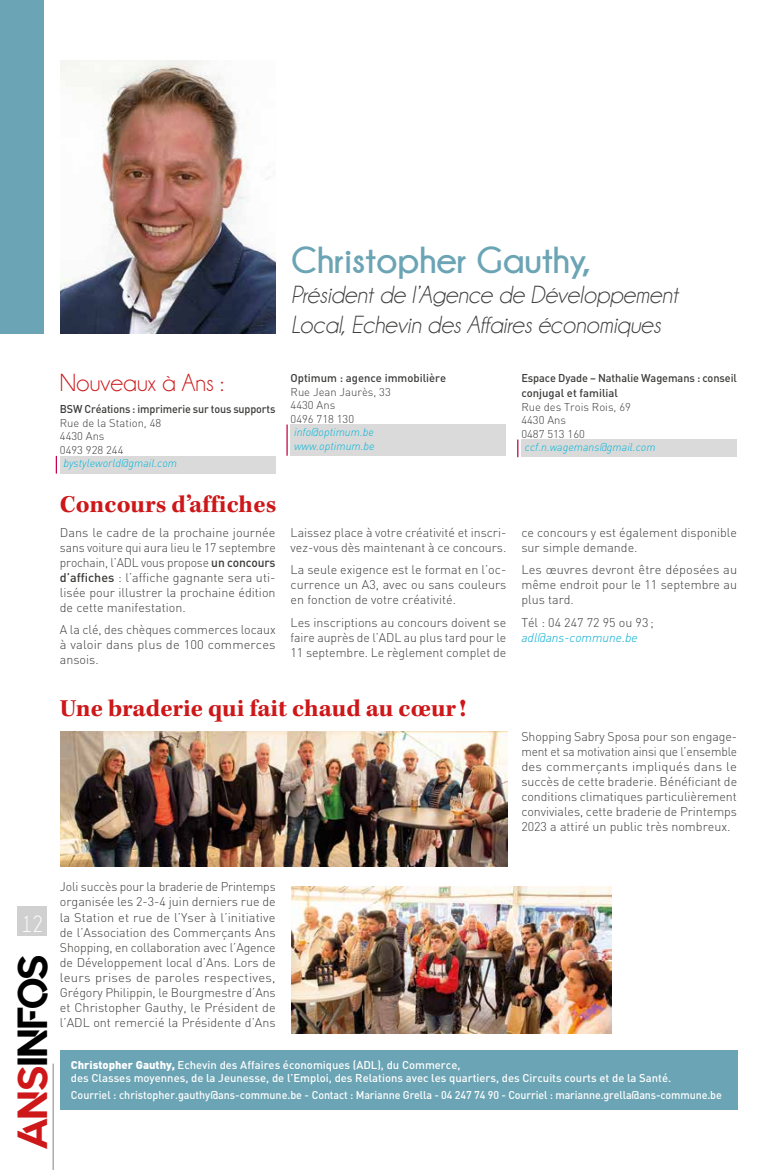
<style>
.page{position:relative;width:780px;height:1170px;background:#fff}
.page>*{position:absolute;margin:0;border:0;box-sizing:border-box;transform-origin:0 0}
.t1{font:41.88px "Quantify";color:#000}
.t2{font:700 37.5px "Champagne&Limousines";color:#6ba4b4}
.t3{font:italic 25px/30px "Champagne&Limousines";color:#3c3c3b}
.t4{font:700 25px "Kepler Std";color:#cd1719}
.t5{font:25px "Champagne&Limousines";color:#cd1719}
.t6{font:23.75px "Champagne&Limousines";color:#fff;scale:.95 1}
.t7{font:300 12.5px/15px "DIN";color:#3c3c3b;text-align:justify}
.t8{font:italic 300 12.5px "DIN";color:#00acd2}
.t9{font:500 11.25px/13.5px "DIN";color:#fff}
.t10{font:500 11.25px "DIN";color:#fff;scale:.95 1}
.t11{font:300 11.25px/13.5px "DIN";color:#3c3c3b}
.t12{font:500 11.25px/15px "DIN";letter-spacing:-.005em;color:#3c3c3b}
.t13{font:italic 300 11.25px/13.5px "DIN";color:#00b5d8}
.t14{font:500 11.25px "DIN";letter-spacing:-.005em;color:#3c3c3b;scale:.96 1}
.s1{font-weight:500}
.s2{color:#cd1719}
.s3{font-weight:900}
</style>
<div class="page">
<hr style="left:53px;top:1063px;width:1px;height:106px;background:#9d9d9c">
<div style="left:18px;top:905px;width:29px;height:30px;background:#d0d0d0"></div>
<div style="left:0;top:0;width:43px;height:333px;background:#6ba4b4"></div>
<div style="left:60px;top:1049px;width:677px;height:60px;background:#6ba4b4"></div>
<img style="left:60px;top:60px;width:216px;height:273px">
<div style="left:60px;top:456px;width:215px;height:17px;background:#dadada"></div>
<svg style="left:56px;top:456px;width:1px;height:17px"></svg>
<div style="left:290px;top:424px;width:216px;height:31px;background:#dadada"></div>
<hr style="left:286px;top:424px;width:2px;height:31px;background:#c6014a">
<div style="left:521px;top:439px;width:216px;height:18px;background:#dadada"></div>
<svg style="left:517px;top:439px;width:1px;height:18px"></svg>
<img style="left:60px;top:731px;width:447px;height:135px">
<img style="left:291px;top:886px;width:320px;height:147px">
<h3 class="t5" style="left:60px;top:370px;width:165px">Nouveaux à Ans :</h3>
<p class="t14" style="left:60px;top:402px;width:226px">BSW Créations : imprimerie sur tous supports</p>
<p class="t11" style="left:60px;top:416px;width:103px">Rue de la Station, 48<br>4430 Ans<br>0493 928 244</p>
<p class="t13" style="left:63px;top:456px;width:115px">bystyleworld@gmail.com</p>
<h3 class="t4" style="left:60px;top:489px;width:218px">Concours d’affiches</h3>
<p class="t7" style="left:60px;top:525px;width:217px">Dans le cadre de la prochaine journée sans voiture qui aura lieu le 17 septembre prochain, l’ADL vous propose <span class="s1">un concours d’affiches</span> : l’affiche gagnante sera uti&shy;lisée pour illustrer la prochaine édition de cette manifestation.</p>
<p class="t7" style="left:60px;top:622px;width:217px">A la clé, des chèques commerces locaux à valoir dans plus de 100 commerces ansois.</p>
<h2 class="t2" style="left:291px;top:239px;width:302px">Christopher Gauthy,</h2>
<h3 class="t3" style="left:291px;top:280px;width:388px">Président de l’Agence de Développement<br>Local, Echevin des Affaires économiques</h3>
<p class="t12" style="left:290px;top:370px;width:157px">Optimum : agence immobilière</p>
<p class="t11" style="left:290px;top:384px;width:102px">Rue Jean Jaurès, 33<br>4430 Ans<br>0496 718 130</p>
<p class="t13" style="left:294px;top:425px;width:82px">info@optimum.be www.optimum.be</p>
<p class="t12" style="left:521px;top:370px;width:217px">Espace Dyade – Nathalie Wagemans : conseil conjugal et familial</p>
<p class="t11" style="left:521px;top:399px;width:111px">Rue des Trois Rois, 69<br>4430 Ans<br>0487 513 160</p>
<p class="t13" style="left:525px;top:440px;width:132px">ccf.n.wagemans@gmail.com</p>
<p class="t7" style="left:290px;top:525px;width:217px">Laissez place à votre créativité et inscri&shy;vez-vous dès maintenant à ce concours.</p>
<p class="t7" style="left:290px;top:562px;width:217px">La seule exigence est le format en l’oc&shy;currence un A3, avec ou sans couleurs en fonction de votre créativité.</p>
<p class="t7" style="left:290px;top:614px;width:217px">Les inscriptions au concours doivent se faire auprès de l’ADL au plus tard pour le 11 septembre. Le règlement complet de</p>
<p class="t7" style="left:521px;top:525px;width:217px">ce concours y est également disponible sur simple demande.</p>
<p class="t7" style="left:521px;top:562px;width:217px">Les œuvres devront être déposées au même endroit pour le 11 septembre au plus tard.</p>
<p class="t7" style="left:521px;top:614px;width:134px">Tél : 04 247 72 95 ou 93;</p>
<p class="t8" style="left:521px;top:629px;width:118px">adl@ans-commune.be</p>
<h3 class="t4" style="left:60px;top:693px;width:408px">Une braderie qui fait chaud au cœur !</h3>
<p class="t7" style="left:521px;top:729px;width:217px">Shopping Sabry Sposa pour son engage&shy;ment et sa motivation ainsi que l’ensemble des commerçants impliqués dans le succès de cette braderie. Bénéficiant de conditions climatiques particulièrement conviviales, cette braderie de Printemps 2023 a attiré un public très nombreux.</p>
<h3 class="t6" style="left:21px;top:911px;width:25px">12</h3>
<h1 class="t1" style="left:9px;top:1149px;width:197px;rotate:-90deg"><span class="s2">ANS</span>INFOS</h1>
<p class="t7" style="left:60px;top:879px;width:217px">Joli succès pour la braderie de Printemps organisée les 2-3-4 juin derniers rue de la Station et rue de l’Yser à l’initiative de l’Association des Commerçants Ans Shopping, en collaboration avec l’Agence de Développement local d’Ans. Lors de leurs prises de paroles respectives, Grégory Philippin, le Bourgmestre d’Ans et Christopher Gauthy, le Président de l’ADL ont remercié la Présidente d’Ans</p>
<p class="t9" style="left:71px;top:1057px;width:602px"><span class="s3">Christopher Gauthy,</span> Echevin des Affaires économiques (ADL), du Commerce,<br>des Classes moyennes, de la Jeunesse, de l’Emploi, des Relations avec les quartiers, des Circuits courts et de la Santé.</p>
<p class="t10" style="left:71px;top:1087px;width:686px">Courriel : christopher.gauthy@ans-commune.be - Contact : Marianne Grella - 04 247 74 90 - Courriel : marianne.grella@ans-commune.be</p>
</div>
